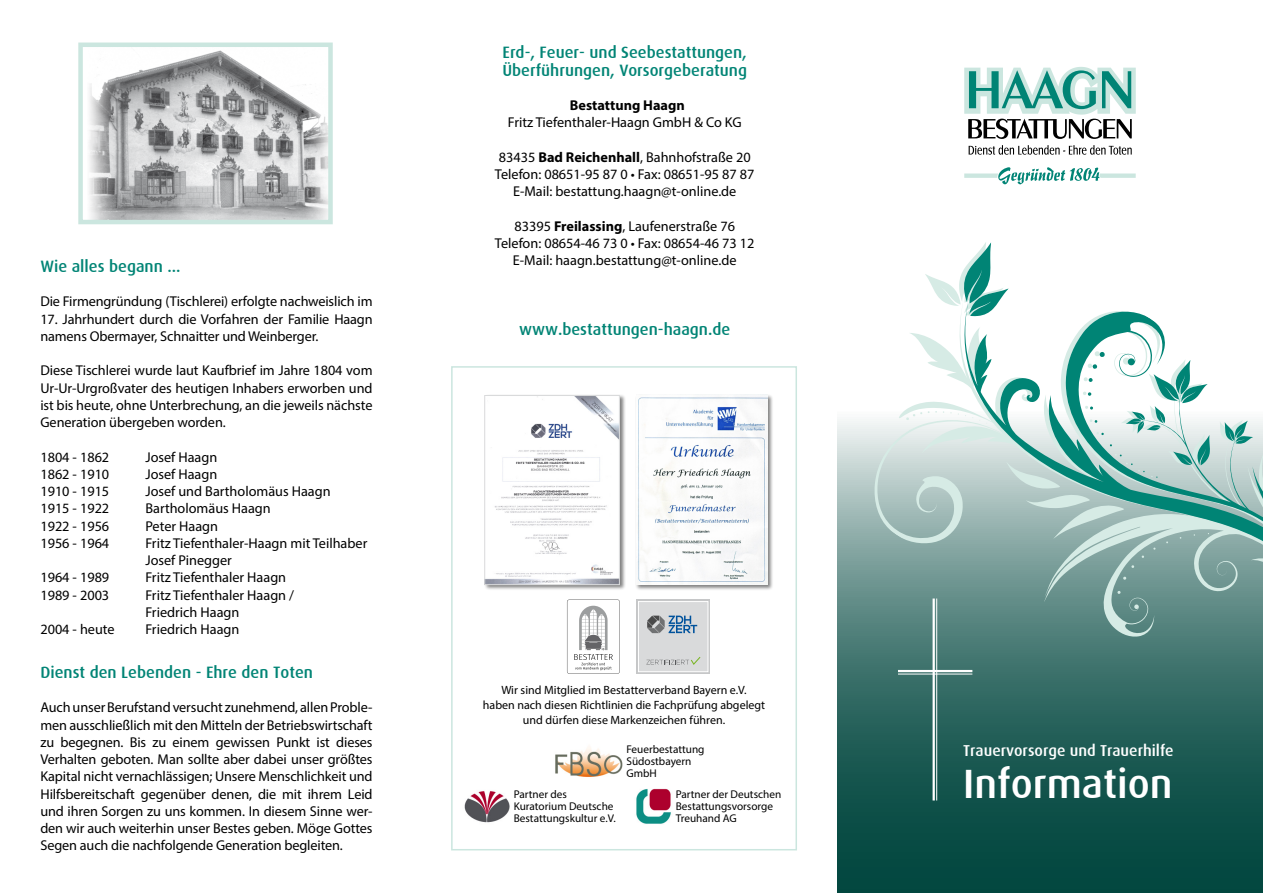
<style>
.page{position:relative;width:1263px;height:893px;background:#fff}
.page>*{position:absolute;margin:0;border:0;box-sizing:border-box;transform-origin:0 0}
.t1{font:500 40.95px "Dax";color:#fff}
.t2{font:500 16.5px "Dax";color:#008475}
.t3{font:500 15.75px "Dax";color:#fff}
.t4{font:14.25px/17.2px "Myriad Pro";color:#000;text-align:justify}
.t5{font:700 14.25px "Myriad Pro";color:#000}
.t6{font:12px/15px "Myriad Pro";color:#000;text-align:center}
.t7{font:11.25px "Myriad Pro";color:#000}
.s1{font-weight:700}
</style>
<div class="page">
<svg style="left:838px;top:419px;width:425px;height:474px;background:#26615a"></svg>
<hr style="left:936px;top:598px;width:1px;height:202px;background:#fff">
<hr style="left:932px;top:598px;width:3px;height:202px;background:#fff">
<hr style="left:898px;top:674px;width:74px;height:1px;background:#fff">
<hr style="left:898px;top:670px;width:74px;height:2px;background:#fff">
<svg style="left:873px;top:271px;width:390px;height:367px"></svg>
<svg style="left:963px;top:242px;width:300px;height:360px"></svg>
<img style="left:89px;top:50px;width:239px;height:169px">
<div style="left:78px;top:43px;width:255px;height:181px;border:4px solid #cbe6df"></div>
<div style="left:484px;top:395px;width:142px;height:196px;background:#000;opacity:.5"></div>
<img style="left:486px;top:397px;width:132px;height:186px">
<div style="left:484px;top:395px;width:136px;height:190px;border:1px solid #d9dadb"></div>
<div style="left:636px;top:394px;width:138px;height:197px;background:#000;opacity:.5"></div>
<img style="left:636px;top:395px;width:132px;height:190px">
<img style="left:555px;top:747px;width:68px;height:30px">
<img style="left:464px;top:791px;width:46px;height:32px">
<div style="left:451px;top:366px;width:346px;height:484px;border:2px solid #cbe6df"></div>
<svg style="left:968px;top:145px;width:164px;height:10px"></svg>
<svg style="left:964px;top:167px;width:172px;height:17px"></svg>
<svg style="left:964px;top:67px;width:172px;height:72px"></svg>
<img style="left:636px;top:788px;width:35px;height:36px">
<svg style="left:567px;top:599px;width:53px;height:75px"></svg>
<div style="left:636px;top:599px;width:74px;height:75px;background:linear-gradient(to bottom,#e1e2e2,#e1e2e2)"></div>
<div style="left:638px;top:601px;width:70px;height:71px;background:#d9dadb;border:1px solid #fff"></div>
<svg style="left:647px;top:616px;width:50px;height:17px"></svg>
<svg style="left:646px;top:657px;width:54px;height:8px"></svg>
<p class="t2" style="left:40px;top:257px;width:142px">Wie alles begann ...</p>
<p class="t4" style="left:40px;top:293px;width:334px">Die Firmengründung (Tischlerei) erfolgte nachweislich im</p>
<p class="t4" style="left:40px;top:310px;width:334px">17. Jahrhundert durch die Vorfahren der Familie Haagn namens Obermayer, Schnaitter und Weinberger.</p>
<p class="t4" style="left:40px;top:362px;width:334px">Diese Tischlerei wurde laut Kaufbrief im Jahre 1804 vom Ur-Ur-Urgroßvater des heutigen Inhabers erworben und ist bis heute, ohne Unterbrechung, an die jeweils nächste Generation übergeben worden.</p>
<p class="t4" style="left:40px;top:448px;width:70px">1804 - 1862</p>
<p class="t4" style="left:145px;top:448px;width:73px">Josef Haagn</p>
<p class="t4" style="left:40px;top:465px;width:70px">1862 - 1910</p>
<p class="t4" style="left:145px;top:465px;width:73px">Josef Haagn</p>
<p class="t4" style="left:40px;top:483px;width:70px">1910 - 1915</p>
<p class="t4" style="left:145px;top:483px;width:187px">Josef und Bartholomäus Haagn</p>
<p class="t4" style="left:40px;top:500px;width:70px">1915 - 1922</p>
<p class="t4" style="left:145px;top:500px;width:127px">Bartholomäus Haagn</p>
<p class="t4" style="left:40px;top:517px;width:70px">1922 - 1956</p>
<p class="t4" style="left:145px;top:517px;width:74px">Peter Haagn</p>
<p class="t4" style="left:40px;top:534px;width:70px">1956 - 1964</p>
<p class="t4" style="left:145px;top:534px;width:223px">Fritz Tiefenthaler-Haagn mit Teilhaber</p>
<p class="t4" style="left:145px;top:552px;width:88px">Josef Pinegger</p>
<p class="t4" style="left:40px;top:569px;width:70px">1964 - 1989</p>
<p class="t4" style="left:145px;top:569px;width:142px">Fritz Tiefenthaler Haagn</p>
<p class="t4" style="left:40px;top:586px;width:70px">1989 - 2003</p>
<p class="t4" style="left:145px;top:586px;width:150px">Fritz Tiefenthaler Haagn /</p>
<p class="t4" style="left:145px;top:603px;width:95px">Friedrich Haagn</p>
<p class="t4" style="left:40px;top:621px;width:76px">2004 - heute</p>
<p class="t4" style="left:145px;top:621px;width:95px">Friedrich Haagn</p>
<p class="t2" style="left:40px;top:663px;width:274px">Dienst den Lebenden - Ehre den Toten</p>
<p class="t4" style="left:40px;top:699px;width:334px">Auch unser Berufstand versucht zunehmend, allen Proble&shy;men ausschließlich mit den Mitteln der Betriebswirtschaft zu begegnen. Bis zu einem gewissen Punkt ist dieses Verhalten geboten. Man sollte aber dabei unser größtes Kapital nicht vernachlässigen; Unsere Menschlichkeit und Hilfsbereitschaft gegenüber denen, die mit ihrem Leid und ihren Sorgen zu uns kommen. In diesem Sinne wer&shy;den wir auch weiterhin unser Bestes geben. Möge Gottes Segen auch die nachfolgende Generation begleiten.</p>
<p class="t2" style="left:502px;top:43px;width:246px">Erd-, Feuer- und Seebestattungen,</p>
<p class="t2" style="left:502px;top:61px;width:246px">Überführungen, Vorsorgeberatung</p>
<p class="t5" style="left:570px;top:96px;width:116px">Bestattung Haagn</p>
<p class="t4" style="left:508px;top:114px;width:235px">Fritz Tiefenthaler-Haagn GmbH &amp; Co KG</p>
<p class="t4" style="left:499px;top:148px;width:253px">83435 <span class="s1">Bad Reichenhall</span>, Bahnhofstraße 20</p>
<p class="t4" style="left:495px;top:166px;width:261px;text-align:center">Telefon: 08651-95 87 0 • Fax: 08651-95 87 87<br>E-Mail: bestattung.haagn@t-online.de</p>
<p class="t4" style="left:514px;top:217px;width:222px">83395 <span class="s1">Freilassing</span>, Laufenerstraße 76</p>
<p class="t4" style="left:495px;top:235px;width:261px;text-align:center">Telefon: 08654-46 73 0 • Fax: 08654-46 73 12<br>E-Mail: haagn.bestattung@t-online.de</p>
<p class="t2" style="left:519px;top:320px;width:213px">www.bestattungen-haagn.de</p>
<p class="t6" style="left:501px;top:683px;width:247px">Wir sind Mitglied im Bestatterverband Bayern e.V.</p>
<p class="t6" style="left:483px;top:698px;width:284px">haben nach diesen Richtlinien die Fachprüfung abgelegt und dürfen diese Markenzeichen führen.</p>
<p class="t7" style="left:626px;top:742px;width:80px">Feuerbestattung</p>
<p class="t7" style="left:626px;top:754px;width:66px">Südostbayern</p>
<p class="t7" style="left:626px;top:766px;width:32px">GmbH</p>
<p class="t7" style="left:514px;top:787px;width:55px">Partner des</p>
<p class="t7" style="left:514px;top:799px;width:101px">Kuratorium Deutsche</p>
<p class="t7" style="left:514px;top:811px;width:103px">Bestattungskultur e.V.</p>
<p class="t7" style="left:676px;top:787px;width:107px">Partner der Deutschen</p>
<p class="t7" style="left:676px;top:799px;width:99px">Bestattungsvorsorge</p>
<p class="t7" style="left:676px;top:811px;width:63px">Treuhand AG</p>
<p class="t3" style="left:963px;top:742px;width:212px">Trauervorsorge und Trauerhilfe</p>
<p class="t1" style="left:963px;top:761px;width:211px">Information</p>
</div>
